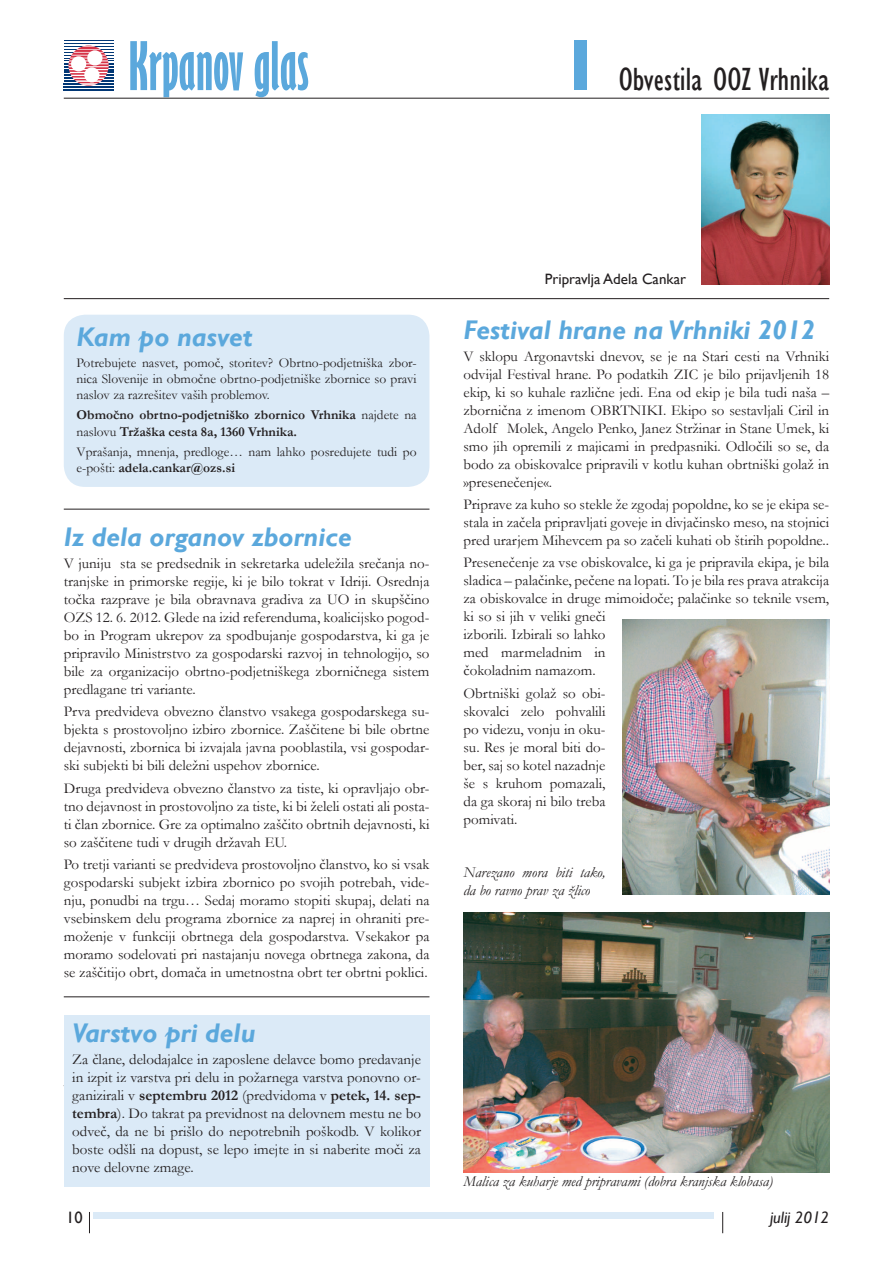
<style>
.page{position:relative;width:893px;height:1263px;background:#fff}
.page>*{position:absolute;margin:0;border:0;box-sizing:border-box;transform-origin:0 0}
.t1{font:700 expanded 61.5px "Gill Sans";color:#5ba8dc}
.t2{font:condensed 33px "Gill Sans";color:#231f20}
.t3{font:italic 700 27px "Gill Sans";color:#5ba8dc}
.t4{font:italic 16.5px "Gill Sans";color:#231f20}
.t5{font:16.5px "Gill Sans";color:#231f20}
.t6{font:15px/18px "Garamond";color:#231f20;text-align:justify}
.t7{font:italic 15px/18px "Garamond";color:#231f20}
.t8{font:15px "Gill Sans";color:#231f20}
.t9{font:13.5px/16.2px "Garamond";color:#231f20;text-align:justify}
.t10{font:700 13.5px/16.2px "Garamond";color:#231f20}
.s1{font-weight:400}
.s2{font-weight:700}
</style>
<div class="page">
<hr style="left:64px;top:98px;width:765px;height:1px;background:#231f20">
<hr style="left:64px;top:298px;width:765px;height:1px;background:#231f20">
<div style="left:574px;top:41px;width:13px;height:49px;background:#5ba8dc"></div>
<img style="left:702px;top:115px;width:127px;height:170px">
<svg style="left:89px;top:1212px;width:1px;height:21px"></svg>
<hr style="left:64px;top:43px;width:49px;height:1px;background:#013775">
<hr style="left:64px;top:46px;width:49px;height:1px;background:#013775">
<hr style="left:64px;top:49px;width:49px;height:1px;background:#013775">
<hr style="left:64px;top:52px;width:49px;height:1px;background:#013775">
<hr style="left:64px;top:55px;width:49px;height:1px;background:#013775">
<hr style="left:64px;top:58px;width:49px;height:1px;background:#013775">
<hr style="left:64px;top:60px;width:49px;height:1px;background:#013775">
<hr style="left:64px;top:63px;width:49px;height:1px;background:#013775">
<hr style="left:64px;top:66px;width:49px;height:1px;background:#013775">
<hr style="left:64px;top:69px;width:49px;height:1px;background:#013775">
<hr style="left:64px;top:72px;width:49px;height:1px;background:#013775">
<hr style="left:64px;top:75px;width:49px;height:1px;background:#013775">
<hr style="left:64px;top:78px;width:49px;height:1px;background:#013775">
<hr style="left:64px;top:80px;width:49px;height:2px;background:#013775">
<hr style="left:64px;top:83px;width:50px;height:2px;background:#013775">
<hr style="left:64px;top:86px;width:50px;height:2px;background:#013775">
<hr style="left:64px;top:41px;width:49px;height:1px;background:#013775">
<hr style="left:64px;top:89px;width:50px;height:2px;background:#013775">
<svg style="left:69px;top:46px;width:40px;height:39px"></svg>
<div style="left:94px;top:1212px;width:620px;height:6px;background:#dbeaf7"></div>
<div style="left:64px;top:315px;width:365px;height:172px;background:#dbeaf7;border-radius:21px"></div>
<svg style="left:722px;top:1212px;width:1px;height:21px"></svg>
<img style="left:622px;top:619px;width:207px;height:276px">
<img style="left:463px;top:913px;width:366px;height:259px">
<div style="left:64px;top:1015px;width:365px;height:171px;background:#dbeaf7"></div>
<hr style="left:64px;top:509px;width:365px;height:1px;background:#231f20">
<hr style="left:64px;top:996px;width:365px;height:1px;background:#231f20">
<h1 class="t1" style="left:129px;top:29px;width:182px">Krpanov glas</h1>
<h2 class="t2" style="left:619px;top:59px;width:212px">Obvestila OOZ Vrhnika</h2>
<h3 class="t3" style="left:77px;top:321px;width:178px">Kam po nasvet</h3>
<p class="t9" style="left:77px;top:354px;width:342px">Potrebujete nasvet, pomoč, storitev? Obrtno-podjetniška zbor&shy;nica Slovenije in območne obrtno-podjetniške zbornice so pravi naslov za razrešitev vaših problemov.</p>
<p class="t10" style="left:77px;top:407px;width:342px">Območno obrtno-podjetniško zbornico Vrhnika <span class="s1">najdete na naslovu</span> Tržaška cesta 8a, 1360 Vrhnika.</p>
<p class="t9" style="left:77px;top:443px;width:342px">Vprašanja, mnenja, predloge… nam lahko posredujete tudi po e-pošti: <span class="s2">adela.cankar@ozs.si</span></p>
<h3 class="t3" style="left:64px;top:521px;width:290px">Iz dela organov zbornice</h3>
<p class="t6" style="left:64px;top:554px;width:367px">V juniju sta se predsednik in sekretarka udeležila srečanja no&shy;tranjske in primorske regije, ki je bilo tokrat v Idriji. Osrednja točka razprave je bila obravnava gradiva za UO in skupščino OZS 12. 6. 2012. Glede na izid referenduma, koalicijsko pogod&shy;bo in Program ukrepov za spodbujanje gospodarstva, ki ga je pripravilo Ministrstvo za gospodarski razvoj in tehnologijo, so bile za organizacijo obrtno-podjetniškega zborničnega sistem predlagane tri variante.</p>
<p class="t6" style="left:64px;top:702px;width:367px">Prva predvideva obvezno članstvo vsakega gospodarskega su&shy;bjekta s prostovoljno izbiro zbornice. Zaščitene bi bile obrtne dejavnosti, zbornica bi izvajala javna pooblastila, vsi gospodar&shy;ski subjekti bi bili deležni uspehov zbornice.</p>
<p class="t6" style="left:64px;top:779px;width:367px">Druga predvideva obvezno članstvo za tiste, ki opravljajo obr&shy;tno dejavnost in prostovoljno za tiste, ki bi želeli ostati ali posta&shy;ti član zbornice. Gre za optimalno zaščito obrtnih dejavnosti, ki so zaščitene tudi v drugih državah EU.</p>
<p class="t6" style="left:64px;top:855px;width:367px">Po tretji varianti se predvideva prostovoljno članstvo, ko si vsak gospodarski subjekt izbira zbornico po svojih potrebah, vide&shy;nju, ponudbi na trgu… Sedaj moramo stopiti skupaj, delati na vsebinskem delu programa zbornice za naprej in ohraniti pre&shy;moženje v funkciji obrtnega dela gospodarstva. Vsekakor pa moramo sodelovati pri nastajanju novega obrtnega zakona, da se zaščitijo obrt, domača in umetnostna obrt ter obrtni poklici.</p>
<h3 class="t3" style="left:72px;top:1017px;width:185px">Varstvo pri delu</h3>
<p class="t6" style="left:72px;top:1050px;width:350px">Za člane, delodajalce in zaposlene delavce bomo predavanje in izpit iz varstva pri delu in požarnega varstva ponovno or&shy;ganizirali v <span class="s2">septembru 2012</span> (predvidoma v <span class="s2">petek, 14. sep&shy;tembra</span>). Do takrat pa previdnost na delovnem mestu ne bo odveč, da ne bi prišlo do nepotrebnih poškodb. V kolikor boste odšli na dopust, se lepo imejte in si naberite moči za nove delovne zmage.</p>
<p class="t5" style="left:66px;top:1208px;width:18px">10</p>
<p class="t8" style="left:545px;top:270px;width:143px">Pripravlja Adela Cankar</p>
<h3 class="t3" style="left:463px;top:314px;width:353px">Festival hrane na Vrhniki 2012</h3>
<p class="t6" style="left:463px;top:347px;width:367px">V sklopu Argonavtski dnevov, se je na Stari cesti na Vrhniki odvijal Festival hrane. Po podatkih ZIC je bilo prijavljenih 18 ekip, ki so kuhale različne jedi. Ena od ekip je bila tudi naša – zbornična z imenom OBRTNIKI. Ekipo so sestavljali Ciril in Adolf Molek, Angelo Penko, Janez Stržinar in Stane Umek, ki smo jih opremili z majicami in predpasniki. Odločili so se, da bodo za obiskovalce pripravili v kotlu kuhan obrtniški golaž in »presenečenje«.</p>
<p class="t6" style="left:463px;top:495px;width:367px">Priprave za kuho so stekle že zgodaj popoldne, ko se je ekipa se&shy;stala in začela pripravljati goveje in divjačinsko meso, na stojnici pred urarjem Mihevcem pa so začeli kuhati ob štirih popoldne..</p>
<p class="t6" style="left:463px;top:553px;width:367px;text-align:left">Presenečenje za vse obiskovalce, ki ga je pripravila ekipa, je bila sladica – palačinke, pečene na lopati. To je bila res prava atrakcija za obiskovalce in druge mimoidoče; palačinke so teknile vsem, ki so si jih v veliki gneči<br>izborili. Izbirali so lahko<br>med marmeladnim in<br>čokoladnim namazom.</p>
<p class="t6" style="left:463px;top:684px;width:144px">Obrtniški golaž so obi&shy;skovalci zelo pohvalili po videzu, vonju in oku&shy;su. Res je moral biti do&shy;ber, saj so kotel nazadnje še s kruhom pomazali, da ga skoraj ni bilo treba pomivati.</p>
<p class="t7" style="left:463px;top:862px;width:144px">Narezano mora biti tako, da bo ravno prav za žlico</p>
<p class="t7" style="left:463px;top:1172px;width:311px">Malica za kuharje med pripravami (dobra kranjska klobasa)</p>
<p class="t4" style="left:770px;top:1208px;width:61px">julij 2012</p>
</div>
